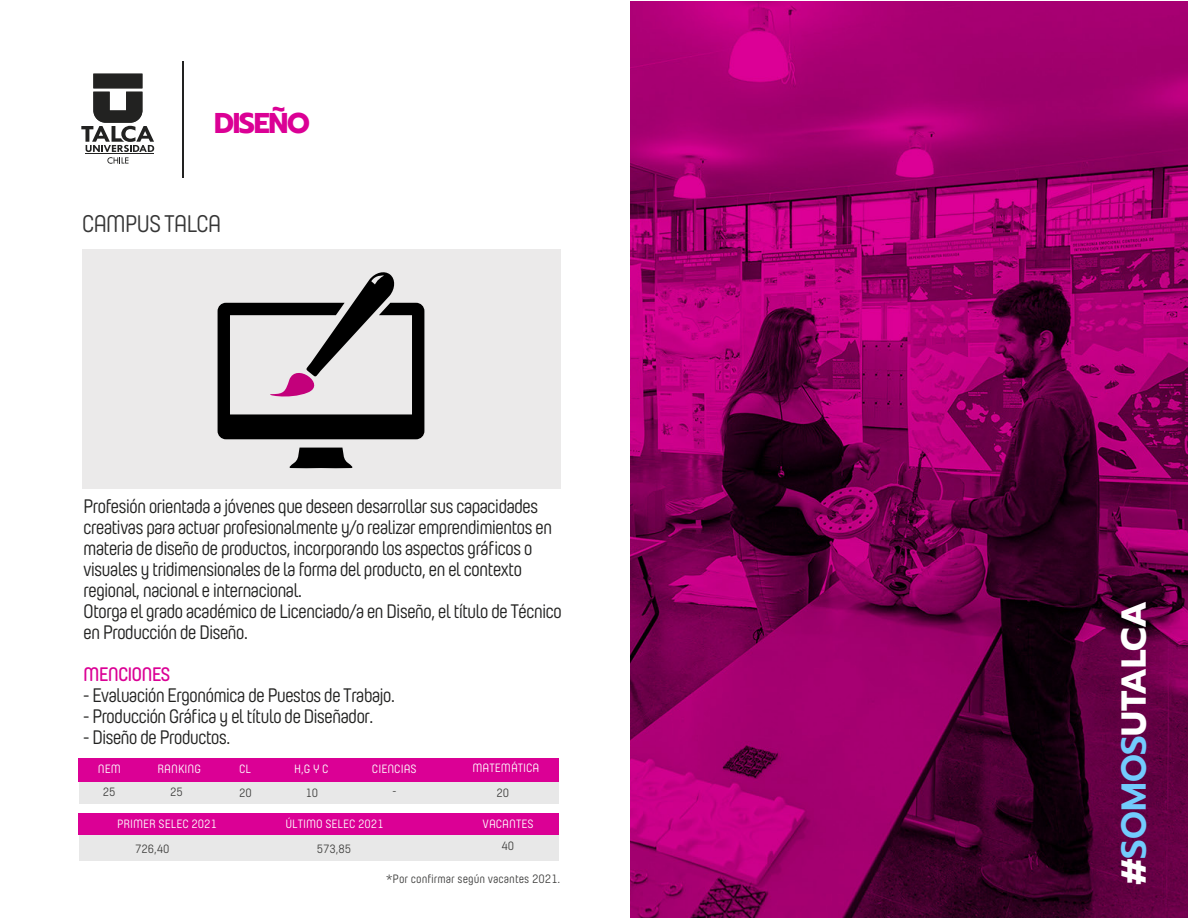
<style>
.page{position:relative;width:1188px;height:918px;background:#fff}
.page>*{position:absolute;margin:0;border:0;box-sizing:border-box;transform-origin:0 0}
.t1{font:700 34.5px "Prompt";letter-spacing:-.025em;color:#fff}
.t2{font:700 28.5px "Prompt";letter-spacing:-.05em;color:#db0095}
.t3{font:24px "Yummo";letter-spacing:-.05em;color:#363636}
.t4{font:19.5px/21px "Yummo";letter-spacing:-.05em;color:#222221}
.t5{font:600 19.5px "Yummo";letter-spacing:-.05em;color:#db0095}
.t6{font:12.15px "Yummo";color:#3e3e3d}
.t7{font:12px "Yummo";color:#fff}
.t8{font:12px "Yummo";color:#3e3e3d}
.s1{font-weight:600;color:#72cbfd}
</style>
<div class="page">
<hr style="left:182px;top:61px;width:1px;height:116px;background:#222221">
<svg style="left:81px;top:74px;width:73px;height:90px"></svg>
<hr style="left:86px;top:154px;width:68px;height:1px;background:#222221">
<div style="left:82px;top:249px;width:479px;height:240px;background:#ebeaea"></div>
<div style="left:78px;top:758px;width:480px;height:24px;background:#db0095"></div>
<div style="left:79px;top:782px;width:479px;height:22px;background:#e8e8e8"></div>
<div style="left:78px;top:814px;width:480px;height:21px;background:#db0095"></div>
<div style="left:79px;top:835px;width:479px;height:25px;background:#e8e8e8"></div>
<svg style="left:289px;top:448px;width:64px;height:20px"></svg>
<svg style="left:218px;top:272px;width:206px;height:167px"></svg>
<img style="left:630px;top:2px;width:558px;height:916px">
<h2 class="t2" style="left:214px;top:101px;width:97px">DISEÑO</h2>
<p class="t3" style="left:82px;top:207px;width:141px">CAMPUS TALCA</p>
<p class="t4" style="left:83px;top:495px;width:480px">Profesión orientada a jóvenes que deseen desarrollar sus capacidades creativas para actuar profesionalmente y/o realizar emprendimientos en materia de diseño de productos, incorporando los aspectos gráficos o visuales y tridimensionales de la forma del producto, en el contexto regional, nacional e internacional.<br>Otorga el grado académico de Licenciado/a en Diseño, el título de Técnico en Producción de Diseño.</p>
<p class="t5" style="left:83px;top:659px;width:89px">MENCIONES</p>
<p class="t4" style="left:83px;top:684px;width:314px">- Evaluación Ergonómica de Puestos de Trabajo.</p>
<p class="t4" style="left:83px;top:705px;width:292px">- Producción Gráfica y el título de Diseñador.</p>
<p class="t4" style="left:83px;top:726px;width:149px">- Diseño de Productos.</p>
<p class="t7" style="left:98px;top:761px;width:25px">NEM</p>
<p class="t7" style="left:158px;top:761px;width:45px">RANKING</p>
<p class="t7" style="left:239px;top:761px;width:13px">CL</p>
<p class="t7" style="left:294px;top:761px;width:36px">H,G Y C</p>
<p class="t7" style="left:372px;top:761px;width:46px">CIENCIAS</p>
<p class="t7" style="left:473px;top:759px;width:68px">MATEMÁTICA</p>
<p class="t8" style="left:103px;top:784px;width:14px">25</p>
<p class="t8" style="left:170px;top:783px;width:14px">25</p>
<p class="t8" style="left:239px;top:784px;width:14px">20</p>
<p class="t8" style="left:305px;top:784px;width:14px">10</p>
<p class="t8" style="left:392px;top:782px;width:5px">-</p>
<p class="t8" style="left:496px;top:784px;width:14px">20</p>
<p class="t7" style="left:117px;top:815px;width:101px">PRIMER SELEC 2021</p>
<p class="t7" style="left:285px;top:815px;width:100px">ÚLTIMO SELEC 2021</p>
<p class="t7" style="left:483px;top:815px;width:53px">VACANTES</p>
<p class="t8" style="left:135px;top:840px;width:36px">726,40</p>
<p class="t8" style="left:317px;top:840px;width:36px">573,85</p>
<p class="t8" style="left:501px;top:838px;width:14px">40</p>
<p class="t6" style="left:386px;top:871px;width:176px">*Por confirmar según vacantes 2021.</p>
<h1 class="t1" style="left:1108px;top:885px;width:286px;rotate:-90deg">#<span class="s1">SOMOS</span>UTALCA</h1>
</div>
